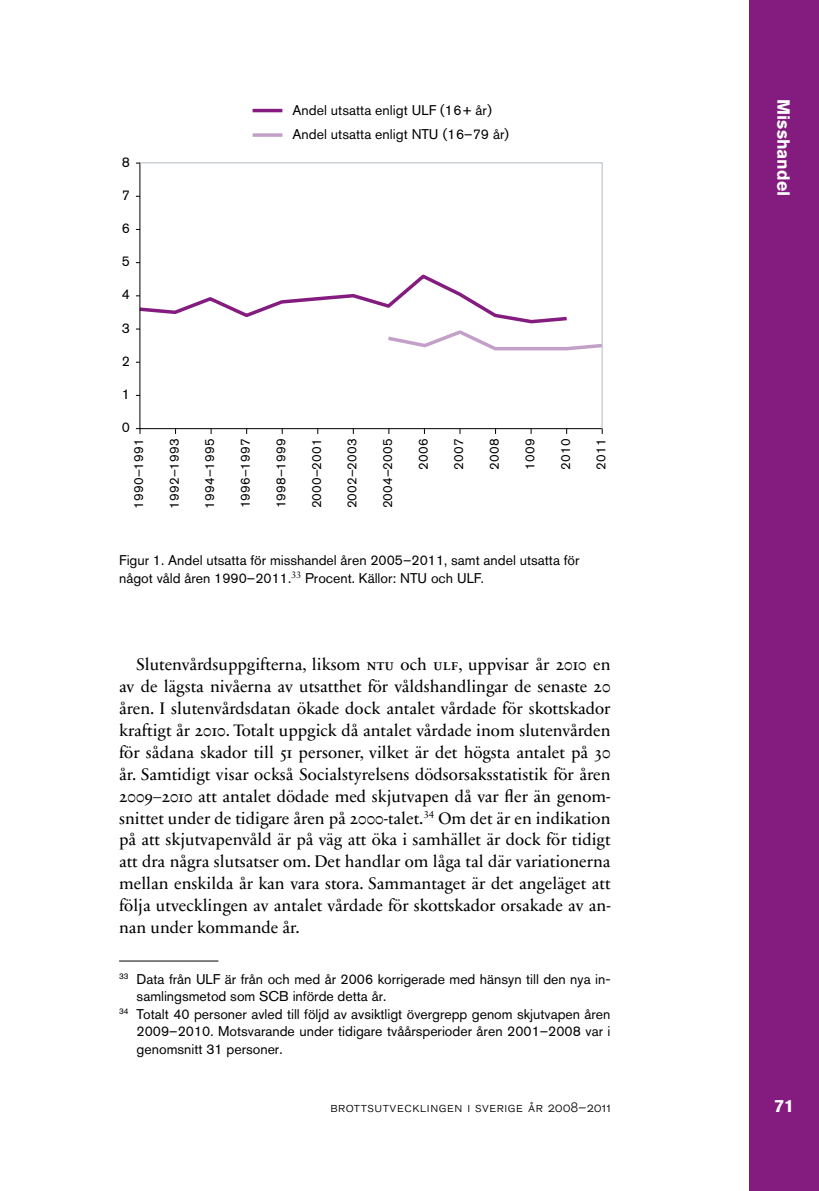
<style>
.page{position:relative;width:819px;height:1191px;background:#fff}
.page>*{position:absolute;margin:0;border:0;box-sizing:border-box;transform-origin:0 0}
.t1{font:700 17.5px "Akzidenz Grotesk BQ";color:#fff}
.t2{font:16.97px/21.9px "Sabon Next LT Regular Os F";color:#000;text-align:justify}
.t3{font:14px/17.5px "Akzidenz Grotesk BQ";color:#000}
.t4{font:14px "Akzidenz Grotesk BQ Light SC";letter-spacing:.04em;color:#000}
.t5{font:13.12px "Akzidenz Grotesk BQ";letter-spacing:.005em;color:#000}
.s1{font-family:"Sabon Next LT Regular SC"}
</style>
<div class="page">
<div style="left:749px;top:0;width:70px;height:1191px;background:#841c80"></div>
<hr style="left:119px;top:960px;width:99px;height:1px;background:#000">
<hr style="left:252px;top:109px;width:30px;height:3px;background:#841c80">
<svg style="left:252px;top:133px;width:30px;height:4px"></svg>
<svg style="left:139px;top:162px;width:464px;height:267px"></svg>
<svg style="left:136px;top:272px;width:467px;height:80px"></svg>
<svg style="left:136px;top:428px;width:4px;height:6px"></svg>
<p class="t3" style="left:122px;top:153px;width:10px">8</p>
<p class="t3" style="left:122px;top:186px;width:10px">7</p>
<p class="t3" style="left:122px;top:219px;width:10px">6</p>
<p class="t3" style="left:122px;top:252px;width:10px">5</p>
<p class="t3" style="left:122px;top:286px;width:10px">4</p>
<p class="t3" style="left:122px;top:319px;width:10px">3</p>
<p class="t3" style="left:122px;top:352px;width:10px">2</p>
<p class="t3" style="left:122px;top:385px;width:10px">1</p>
<p class="t3" style="left:122px;top:418px;width:10px">0</p>
<p class="t3" style="left:292px;top:98px;width:218px;line-height:24.5px">Andel utsatta enligt ULF (16+ år)<br>Andel utsatta enligt NTU (16–79 år)</p>
<p class="t5" style="left:344px;top:508px;width:71px;rotate:-90deg">2002–2003</p>
<p class="t5" style="left:380px;top:508px;width:71px;rotate:-90deg">2004–2005</p>
<p class="t5" style="left:451px;top:469px;width:32px;rotate:-90deg">2007</p>
<p class="t5" style="left:486px;top:469px;width:32px;rotate:-90deg">2008</p>
<p class="t5" style="left:522px;top:469px;width:32px;rotate:-90deg">1009</p>
<p class="t5" style="left:557px;top:469px;width:32px;rotate:-90deg">2010</p>
<p class="t5" style="left:593px;top:469px;width:32px;rotate:-90deg">2011</p>
<p class="t5" style="left:131px;top:509px;width:72px;rotate:-90deg">1990–1991</p>
<p class="t5" style="left:166px;top:509px;width:72px;rotate:-90deg">1992–1993</p>
<p class="t5" style="left:202px;top:509px;width:72px;rotate:-90deg">1994–1995</p>
<p class="t5" style="left:237px;top:508px;width:71px;rotate:-90deg">1996–1997</p>
<p class="t5" style="left:273px;top:508px;width:71px;rotate:-90deg">1998–1999</p>
<p class="t5" style="left:308px;top:508px;width:71px;rotate:-90deg">2000–2001</p>
<p class="t5" style="left:415px;top:469px;width:32px;rotate:-90deg">2006</p>
<p class="t3" style="left:119px;top:551px;width:462px">Figur 1. Andel utsatta för misshandel åren 2005–2011, samt andel utsatta för något våld åren 1990–2011.<sup>33</sup> Procent. Källor: NTU och ULF.</p>
<p class="t2" style="left:119px;top:654px;width:493px;text-indent:17px">Slutenvårdsuppgifterna, liksom <span class="s1">ntu</span> och <span class="s1">ulf</span>, uppvisar år 2010 en av de lägsta nivåerna av utsatthet för våldshandlingar de senaste 20 åren. I slutenvårdsdatan ökade dock antalet vårdade för skottskador kraftigt år 2010. Totalt uppgick då antalet vårdade inom slutenvården för sådana skador till 51 personer, vilket är det högsta antalet på 30 år. Samtidigt visar också Socialstyrelsens dödsorsaksstatistik för åren 2009–2010 att antalet dödade med skjutvapen då var fler än genom&shy;snittet under de tidigare åren på 2000-talet.<sup>34</sup> Om det är en indikation på att skjutvapenvåld är på väg att öka i samhället är dock för tidigt att dra några slutsatser om. Det handlar om låga tal där variationerna mellan enskilda år kan vara stora. Sammantaget är det angeläget att följa utvecklingen av antalet vårdade för skottskador orsakade av an&shy;nan under kommande år.</p>
<p class="t3" style="left:119px;top:969px;width:493px"><sup>33</sup> Data från ULF är från och med år 2006 korrigerade med hänsyn till den nya in-</p>
<p class="t3" style="left:137px;top:987px;width:251px">samlingsmetod som SCB införde detta år.</p>
<p class="t3" style="left:119px;top:1004px;width:493px"><sup>34</sup> Totalt 40 personer avled till följd av avsiktligt övergrepp genom skjutvapen åren</p>
<p class="t3" style="left:137px;top:1022px;width:475px">2009–2010. Motsvarande under tidigare tvåårsperioder åren 2001–2008 var i</p>
<p class="t3" style="left:137px;top:1039px;width:147px">genomsnitt 31 personer.</p>
<p class="t4" style="left:330px;top:1098px;width:282px">brottsutvecklingen i sverige år 2008–2011</p>
<p class="t1" style="left:793px;top:99px;width:98px;rotate:90deg">Misshandel</p>
<p class="t1" style="left:774px;top:1095px;width:21px">71</p>
</div>
